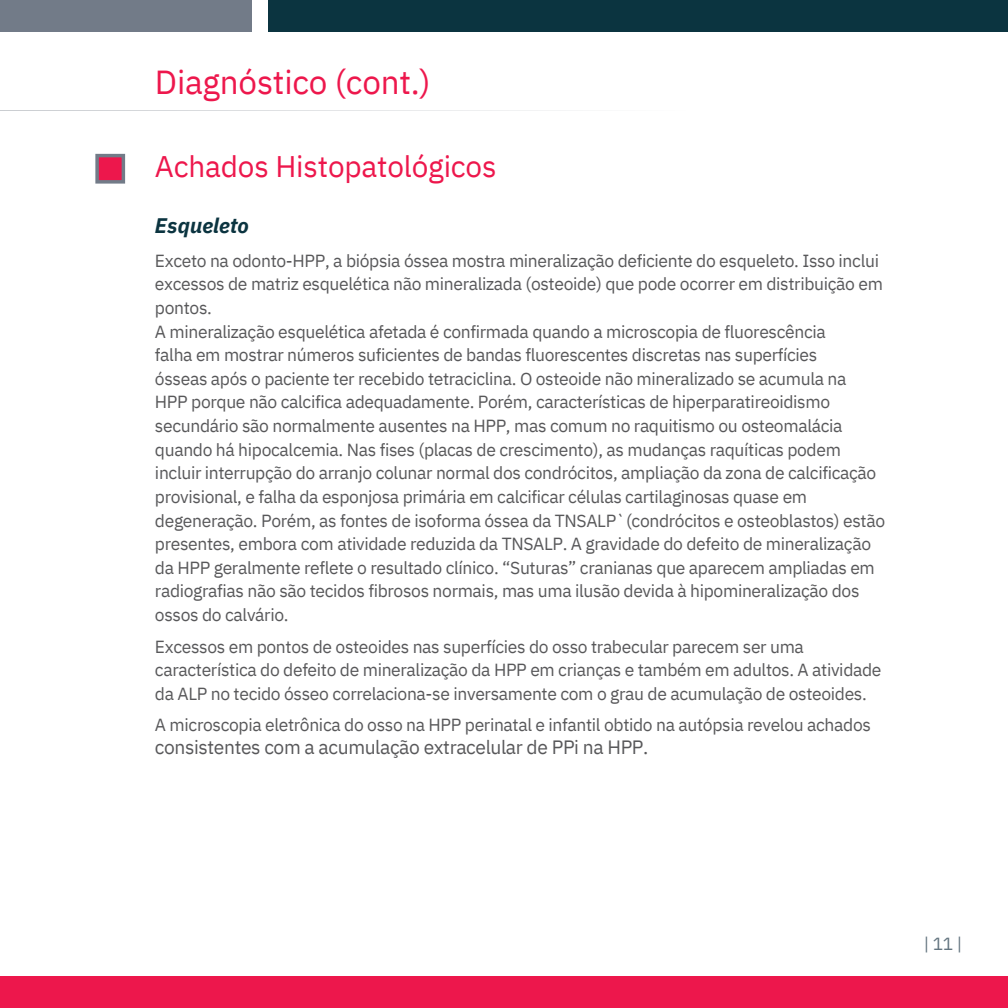
<style>
.page{position:relative;width:1008px;height:1008px;background:#fff}
.page>*{position:absolute;margin:0;border:0;box-sizing:border-box;transform-origin:0 0}
.t1{font:33.25px "IBM Plex Sans";letter-spacing:-.005em;color:#ed174c}
.t2{font:29.75px "IBM Plex Sans";letter-spacing:-.005em;color:#ed174c}
.t3{font:italic 700 21px "IBM Plex Sans";letter-spacing:.005em;color:#0b3440}
.t4{font:19.25px "IBM Plex Sans";letter-spacing:-.02em;color:#58585a}
.t5{font:17.5px/23.6px "IBM Plex Sans";letter-spacing:-.02em;color:#58585a}
.t6{font:17.5px "IBM Plex Sans";color:#63747f}
</style>
<div class="page">
<svg style="left:95px;top:154px;width:30px;height:30px"></svg>
<div style="left:0;top:976px;width:1008px;height:32px;background:#ed174c"></div>
<hr style="left:0;top:110px;width:693px;height:1px;background:#90969e">
<div style="left:0;top:0;width:252px;height:31px;background:#727b88"></div>
<div style="left:269px;top:0;width:739px;height:31px;background:#0b3440"></div>
<p class="t1" style="left:155px;top:60px;width:277px">Diagnóstico (cont.)</p>
<p class="t2" style="left:155px;top:147px;width:343px">Achados Histopatológicos</p>
<p class="t3" style="left:155px;top:212px;width:96px">Esqueleto</p>
<h1 class="t5" style="left:155px;top:248px;width:729px">Exceto na odonto-HPP, a biópsia óssea mostra mineralização deficiente do esqueleto. Isso inclui excessos de matriz esquelética não mineralizada (osteoide) que pode ocorrer em distribuição em pontos.</h1>
<h2 class="t5" style="left:155px;top:319px;width:672px">A mineralização esquelética afetada é confirmada quando a microscopia de fluorescência</h2>
<h3 class="t5" style="left:155px;top:343px;width:664px">falha em mostrar números suficientes de bandas fluorescentes discretas nas superfícies</h3>
<p class="t5" style="left:155px;top:366px;width:693px">ósseas após o paciente ter recebido tetraciclina. O osteoide não mineralizado se acumula na</p>
<p class="t5" style="left:155px;top:390px;width:689px">HPP porque não calcifica adequadamente. Porém, características de hiperparatireoidismo secundário são normalmente ausentes na HPP, mas comum no raquitismo ou osteomalácia quando há hipocalcemia. Nas fises (placas de crescimento), as mudanças raquíticas podem</p>
<p class="t5" style="left:155px;top:461px;width:732px">incluir interrupção do arranjo colunar normal dos condrócitos, ampliação da zona de calcificação provisional, e falha da esponjosa primária em calcificar células cartilaginosas quase em degeneração. Porém, as fontes de isoforma óssea da TNSALP`(condrócitos e osteoblastos) estão presentes, embora com atividade reduzida da TNSALP. A gravidade do defeito de mineralização da HPP geralmente reflete o resultado clínico. “Suturas” cranianas que aparecem ampliadas em radiografias não são tecidos fibrosos normais, mas uma ilusão devida à hipomineralização dos ossos do calvário.</p>
<p class="t5" style="left:155px;top:634px;width:650px">Excessos em pontos de osteoides nas superfícies do osso trabecular parecem ser uma</p>
<p class="t5" style="left:155px;top:658px;width:728px">característica do defeito de mineralização da HPP em crianças e também em adultos. A atividade</p>
<p class="t5" style="left:155px;top:681px;width:713px">da ALP no tecido ósseo correlaciona-se inversamente com o grau de acumulação de osteoides.</p>
<p class="t5" style="left:155px;top:713px;width:717px">A microscopia eletrônica do osso na HPP perinatal e infantil obtido na autópsia revelou achados</p>
<p class="t4" style="left:155px;top:734px;width:495px">consistentes com a acumulação extracelular de PPi na HPP.</p>
<p class="t6" style="left:924px;top:932px;width:40px">|11|</p>
</div>
